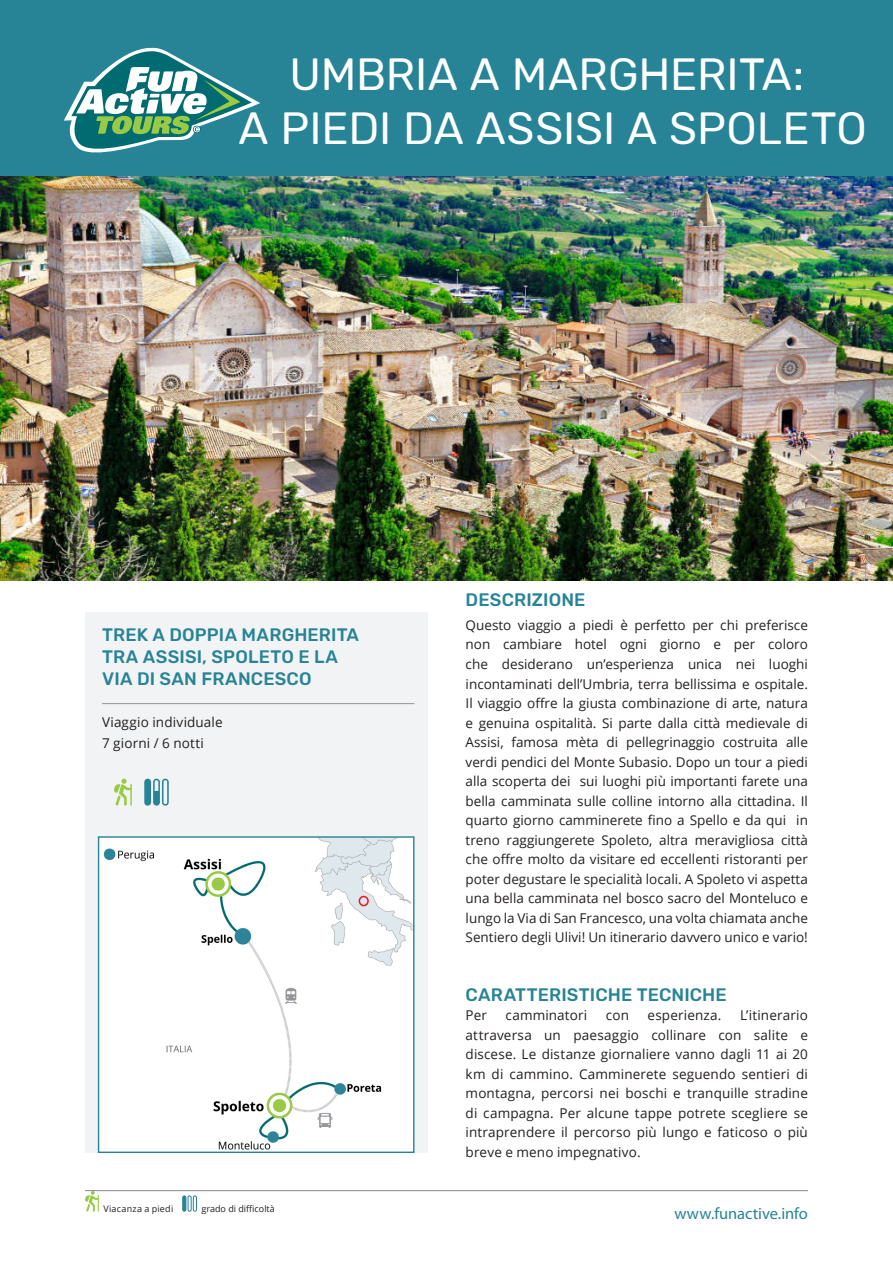
<style>
.page{position:relative;width:893px;height:1263px;background:#fff}
.page>*{position:absolute;margin:0;border:0;box-sizing:border-box;transform-origin:0 0}
.H1_Rubik_regular_30{font:45px "Rubik";letter-spacing:-.005em;color:#fff}
.Teaser_Rubik_medium{font:500 18px/21.6px "Rubik";letter-spacing:.01em;color:#268496}
.T_Open_Sans_9_14{font:500 18px "Rubik";letter-spacing:.005em;color:#268496}
.t1{font:16.5px "Myriad Pro";letter-spacing:-.005em;color:#268496}
.T_Open_Sans_9_14-2{font:13.5px/19.5px "Open Sans";letter-spacing:.01em;color:#231f20;text-align:justify}
.T_Open_Sans_9_14-3{font:9px "Open Sans";letter-spacing:.01em;color:#231f20}
</style>
<div class="page">
<hr style="left:85px;top:1190px;width:723px;height:1px;background:#939598">
<svg style="left:85px;top:1191px;width:14px;height:21px"></svg>
<div style="left:193px;top:1195px;width:4px;height:17px;border:1px solid #268496;border-radius:2px"></div>
<div style="left:188px;top:1195px;width:4px;height:17px;border:1px solid #268496;border-radius:2px"></div>
<div style="left:182px;top:1195px;width:4px;height:17px;border:1px solid #268496;border-radius:2px"></div>
<img style="left:0;top:175px;width:893px;height:406px">
<div style="left:85px;top:613px;width:342px;height:540px;background:#f2f3f4"></div>
<hr style="left:102px;top:703px;width:313px;height:1px;background:#939598">
<svg style="left:114px;top:779px;width:18px;height:27px"></svg>
<svg style="left:153px;top:778px;width:16px;height:28px"></svg>
<div style="left:145px;top:779px;width:5px;height:26px;background:#268496;border-radius:3px"></div>
<div style="left:144px;top:779px;width:7px;height:27px;border:2px solid #268496;border-radius:3px"></div>
<div style="left:154px;top:791px;width:5px;height:13px;background:#268496"></div>
<img style="left:100px;top:838px;width:313px;height:313px">
<div style="left:98px;top:836px;width:317px;height:317px;border:1px solid #268496"></div>
<div style="left:0;top:0;width:893px;height:175px;background:#268496"></div>
<svg style="left:64px;top:48px;width:196px;height:105px"></svg>
<p class="H1_Rubik_regular_30" style="left:290px;top:49px;width:516px">UMBRIA A MARGHERITA:</p>
<p class="H1_Rubik_regular_30" style="left:239px;top:103px;width:630px">A PIEDI DA ASSISI A SPOLETO</p>
<p class="Teaser_Rubik_medium" style="left:102px;top:625px;width:259px">TREK A DOPPIA MARGHERITA<br>TRA ASSISI, SPOLETO E LA<br>VIA DI SAN FRANCESCO</p>
<p class="T_Open_Sans_9_14-2" style="left:102px;top:712px;width:122px">Viaggio individuale</p>
<p class="T_Open_Sans_9_14-2" style="left:102px;top:733px;width:104px">7 giorni / 6 notti</p>
<p class="T_Open_Sans_9_14-3" style="left:103px;top:1202px;width:71px">Viacanza a piedi</p>
<p class="T_Open_Sans_9_14-3" style="left:201px;top:1202px;width:75px">grado di difficoltà</p>
<p class="Teaser_Rubik_medium" style="left:466px;top:590px;width:121px">DESCRIZIONE</p>
<p class="T_Open_Sans_9_14-2" style="left:466px;top:615px;width:344px">Questo viaggio a piedi è perfetto per chi preferisce non cambiare hotel ogni giorno e per coloro che desiderano un’esperienza unica nei luoghi incontaminati dell’Umbria, terra bellissima e ospitale.<br>Il viaggio offre la giusta combinazione di arte, natura e genuina ospitalità. Si parte dalla città medievale di Assisi, famosa mèta di pellegrinaggio costruita alle verdi pendici del Monte Subasio. Dopo un tour a piedi alla scoperta dei sui luoghi più importanti farete una bella camminata sulle colline intorno alla cittadina. Il quarto giorno camminerete fino a Spello e da qui in treno raggiungerete Spoleto, altra meravigliosa città che offre molto da visitare ed eccellenti ristoranti per poter degustare le specialità locali. A Spoleto vi aspetta una bella camminata nel bosco sacro del Monteluco e lungo la Via di San Francesco, una volta chiamata anche Sentiero degli Ulivi! Un itinerario davvero unico e vario!</p>
<p class="T_Open_Sans_9_14" style="left:466px;top:984px;width:263px">CARATTERISTICHE TECNICHE</p>
<p class="T_Open_Sans_9_14-2" style="left:466px;top:1005px;width:23px">Per</p>
<p class="T_Open_Sans_9_14-2" style="left:506px;top:1005px;width:83px">camminatori</p>
<p class="T_Open_Sans_9_14-2" style="left:606px;top:1005px;width:25px">con</p>
<p class="T_Open_Sans_9_14-2" style="left:648px;top:1005px;width:75px">esperienza.</p>
<p class="T_Open_Sans_9_14-2" style="left:466px;top:1005px;width:344px;text-indent:274px">L’itinerario attraversa un paesaggio collinare con salite e discese. Le distanze giornaliere vanno dagli 11 ai 20 km di cammino. Camminerete seguendo sentieri di montagna, percorsi nei boschi e tranquille stradine di campagna. Per alcune tappe potrete scegliere se intraprendere il percorso più lungo e faticoso o più breve e meno impegnativo.</p>
<p class="t1" style="left:674px;top:1203px;width:135px">www.funactive.info</p>
</div>
